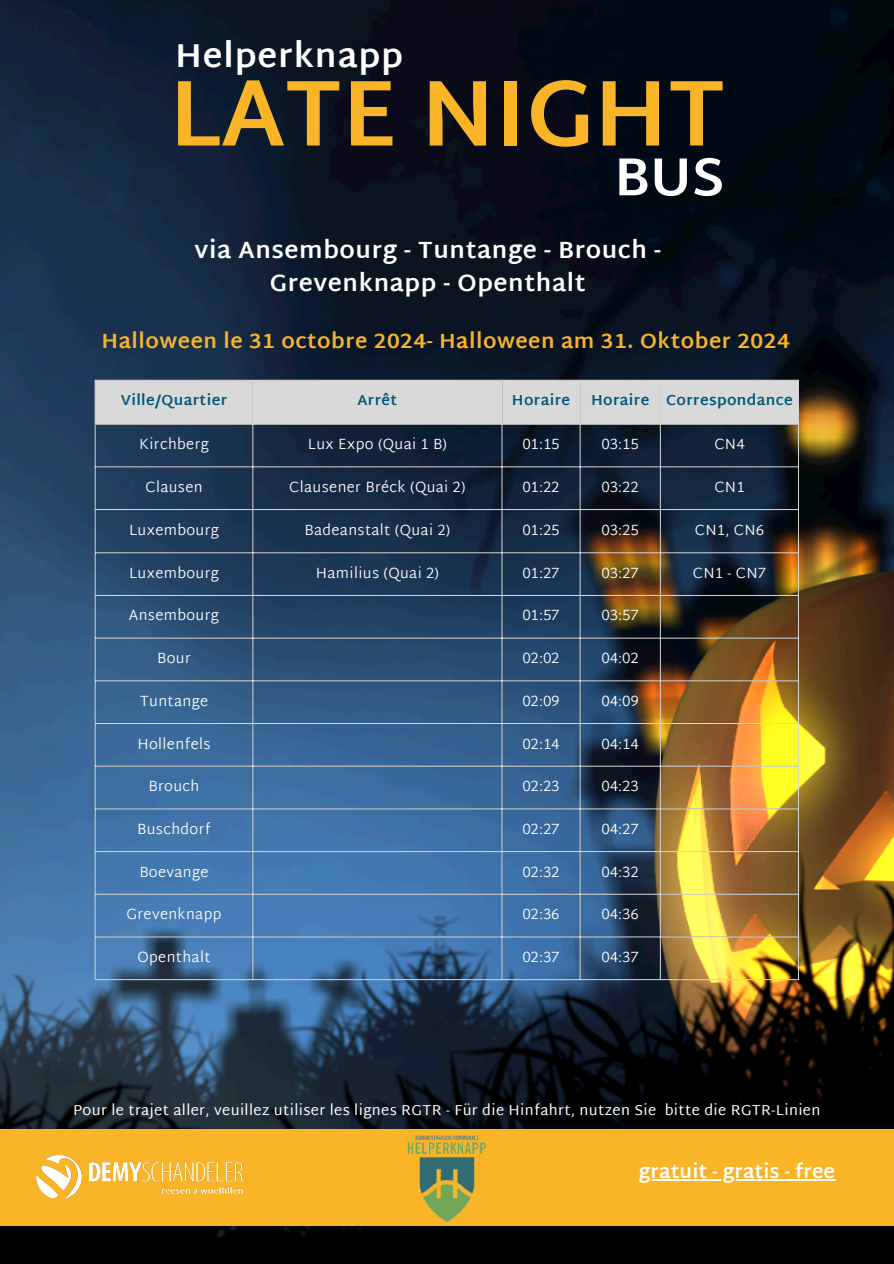
<style>
.page{position:relative;width:894px;height:1264px;background:#fff}
.page>*{position:absolute;margin:0;border:0;box-sizing:border-box;transform-origin:0 0}
.t1{font:700 94.5px "Martel Sans";letter-spacing:-.005em;color:#fab428}
.t2{font:700 54.15px "Martel Sans";color:#fff}
.t3{font:700 33.75px "Martel Sans";letter-spacing:.025em;color:#fff}
.t4{font:700 24px/32.7px "Martel Sans";letter-spacing:.025em;color:#fff;text-align:center}
.t5{font:700 21px "Martel Sans";letter-spacing:.025em;color:#fab428}
.t6{font:700 19.65px "Martel Sans";color:#fff}
.t7{font:300 14.7px "Martel Sans";letter-spacing:.025em;color:#fff}
.t8{font:14.7px "Martel Sans";letter-spacing:.025em;color:#fff}
.t9{font:700 14.7px "Martel Sans";letter-spacing:.025em;color:#00597c}
</style>
<div class="page">
<img style="left:0;top:0;width:893px;height:1263px">
<div style="left:96px;top:381px;width:701px;height:43px;background:#d9d9d9"></div>
<hr style="left:95px;top:424px;width:1px;height:555px;background:#d9d9d9">
<hr style="left:252px;top:424px;width:1px;height:555px;background:#d9d9d9">
<hr style="left:501px;top:424px;width:1px;height:555px;background:#d9d9d9">
<hr style="left:579px;top:424px;width:1px;height:555px;background:#d9d9d9">
<hr style="left:660px;top:424px;width:1px;height:555px;background:#d9d9d9">
<hr style="left:798px;top:424px;width:1px;height:555px;background:#d9d9d9">
<hr style="left:96px;top:424px;width:701px;height:1px;background:#d9d9d9">
<hr style="left:95px;top:466px;width:703px;height:1px;background:#d9d9d9">
<hr style="left:95px;top:509px;width:703px;height:1px;background:#d9d9d9">
<hr style="left:95px;top:552px;width:703px;height:1px;background:#d9d9d9">
<hr style="left:95px;top:595px;width:703px;height:1px;background:#d9d9d9">
<hr style="left:95px;top:638px;width:703px;height:1px;background:#d9d9d9">
<hr style="left:95px;top:680px;width:703px;height:1px;background:#d9d9d9">
<hr style="left:95px;top:723px;width:703px;height:1px;background:#d9d9d9">
<hr style="left:95px;top:766px;width:703px;height:1px;background:#d9d9d9">
<hr style="left:95px;top:808px;width:703px;height:1px;background:#d9d9d9">
<hr style="left:95px;top:851px;width:703px;height:1px;background:#d9d9d9">
<hr style="left:95px;top:894px;width:703px;height:1px;background:#d9d9d9">
<hr style="left:95px;top:936px;width:703px;height:1px;background:#d9d9d9">
<hr style="left:95px;top:979px;width:703px;height:1px;background:#d9d9d9">
<hr style="left:95px;top:381px;width:1px;height:43px;background:#d9d9d9">
<hr style="left:252px;top:381px;width:1px;height:43px;background:#d9d9d9">
<hr style="left:501px;top:381px;width:1px;height:43px;background:#d9d9d9">
<hr style="left:579px;top:381px;width:1px;height:43px;background:#d9d9d9">
<hr style="left:659px;top:381px;width:1px;height:43px;background:#d9d9d9">
<hr style="left:797px;top:381px;width:1px;height:43px;background:#d9d9d9">
<hr style="left:95px;top:380px;width:703px;height:1px;background:#d9d9d9">
<div style="left:0;top:1128px;width:893px;height:97px;background:#fab428"></div>
<img style="left:36px;top:1155px;width:46px;height:44px">
<img style="left:89px;top:1162px;width:154px;height:32px">
<img style="left:388px;top:1128px;width:117px;height:95px">
<hr style="left:638px;top:1178px;width:196px;height:2px;background:#fff">
<h5 class="t3" style="left:175px;top:36px;width:229px">Helperknapp</h5>
<p class="t1" style="left:168px;top:58px;width:558px">LATE NIGHT</p>
<p class="t2" style="left:613px;top:145px;width:112px">BUS</p>
<p class="t4" style="left:194px;top:233px;width:467px">via Ansembourg - Tuntange - Brouch -<br>Grevenknapp - Openthalt</p>
<p class="t5" style="left:101px;top:328px;width:689px">Halloween le 31 octobre 2024- Halloween am 31. Oktober 2024</p>
<h3 class="t9" style="left:121px;top:392px;width:108px">Ville/Quartier</h3>
<h1 class="t9" style="left:357px;top:392px;width:41px">Arrêt</h1>
<h2 class="t9" style="left:511px;top:392px;width:60px">Horaire</h2>
<h4 class="t9" style="left:591px;top:392px;width:60px">Horaire</h4>
<h5 class="t9" style="left:665px;top:392px;width:128px">Correspondance</h5>
<p class="t7" style="left:139px;top:435px;width:71px">Kirchberg</p>
<p class="t7" style="left:307px;top:435px;width:141px">Lux Expo (Quai 1 B)</p>
<p class="t7" style="left:522px;top:435px;width:38px">01:15</p>
<p class="t7" style="left:601px;top:435px;width:38px">03:15</p>
<p class="t7" style="left:714px;top:435px;width:32px">CN4</p>
<p class="t7" style="left:145px;top:478px;width:59px">Clausen</p>
<p class="t7" style="left:289px;top:478px;width:178px">Clausener Bréck (Quai 2)</p>
<p class="t7" style="left:522px;top:478px;width:38px">01:22</p>
<p class="t7" style="left:601px;top:478px;width:38px">03:22</p>
<p class="t7" style="left:714px;top:478px;width:32px">CN1</p>
<p class="t7" style="left:129px;top:521px;width:91px">Luxembourg</p>
<p class="t7" style="left:304px;top:521px;width:147px">Badeanstalt (Quai 2)</p>
<p class="t7" style="left:522px;top:521px;width:38px">01:25</p>
<p class="t7" style="left:601px;top:521px;width:38px">03:25</p>
<p class="t7" style="left:694px;top:521px;width:71px">CN1, CN6</p>
<p class="t7" style="left:129px;top:564px;width:91px">Luxembourg</p>
<p class="t7" style="left:316px;top:564px;width:125px">Hamilius (Quai 2)</p>
<p class="t7" style="left:522px;top:564px;width:38px">01:27</p>
<p class="t7" style="left:601px;top:564px;width:38px">03:27</p>
<p class="t7" style="left:692px;top:564px;width:74px">CN1 - CN7</p>
<p class="t7" style="left:129px;top:606px;width:92px">Ansembourg</p>
<p class="t7" style="left:522px;top:606px;width:38px">01:57</p>
<p class="t7" style="left:601px;top:606px;width:38px">03:57</p>
<p class="t7" style="left:157px;top:649px;width:35px">Bour</p>
<p class="t7" style="left:522px;top:649px;width:38px">02:02</p>
<p class="t7" style="left:601px;top:649px;width:38px">04:02</p>
<p class="t7" style="left:140px;top:692px;width:70px">Tuntange</p>
<p class="t7" style="left:522px;top:692px;width:38px">02:09</p>
<p class="t7" style="left:601px;top:692px;width:38px">04:09</p>
<p class="t7" style="left:137px;top:734px;width:75px">Hollenfels</p>
<p class="t7" style="left:522px;top:734px;width:38px">02:14</p>
<p class="t7" style="left:601px;top:734px;width:38px">04:14</p>
<p class="t7" style="left:148px;top:777px;width:52px">Brouch</p>
<p class="t7" style="left:522px;top:777px;width:38px">02:23</p>
<p class="t7" style="left:601px;top:777px;width:38px">04:23</p>
<p class="t7" style="left:137px;top:820px;width:75px">Buschdorf</p>
<p class="t7" style="left:522px;top:820px;width:38px">02:27</p>
<p class="t7" style="left:601px;top:820px;width:38px">04:27</p>
<p class="t7" style="left:139px;top:862px;width:71px">Boevange</p>
<p class="t7" style="left:522px;top:862px;width:38px">02:32</p>
<p class="t7" style="left:601px;top:862px;width:38px">04:32</p>
<p class="t7" style="left:126px;top:905px;width:96px">Grevenknapp</p>
<p class="t7" style="left:522px;top:905px;width:38px">02:36</p>
<p class="t7" style="left:601px;top:905px;width:38px">04:36</p>
<p class="t7" style="left:137px;top:948px;width:74px">Openthalt</p>
<p class="t7" style="left:522px;top:948px;width:38px">02:37</p>
<p class="t7" style="left:601px;top:948px;width:38px">04:37</p>
<p class="t8" style="left:73px;top:1101px;width:748px">Pour le trajet aller, veuillez utiliser les lignes RGTR - Für die Hinfahrt, nutzen Sie bitte die RGTR-Linien</p>
<p class="t6" style="left:638px;top:1159px;width:198px">gratuit - gratis - free</p>
</div>
